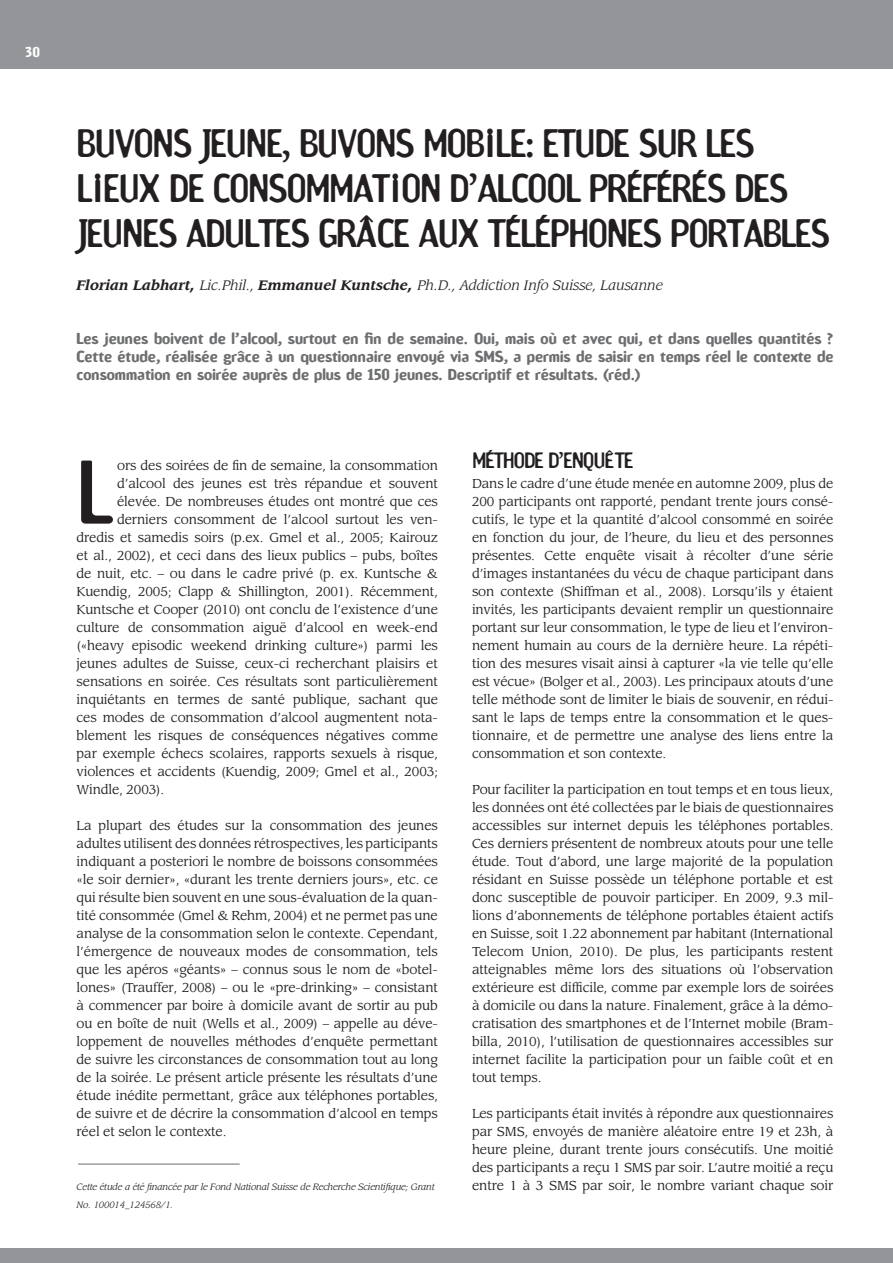
<style>
.page{position:relative;width:893px;height:1263px;background:#fff}
.page>*{position:absolute;margin:0;border:0;box-sizing:border-box;transform-origin:0 0}
.t1{font:85.05px "Amoebia Sans";color:#231f20}
.t2{font:37.5px/45px "Amoebia Sans";letter-spacing:-.05em;color:#231f20}
.t3{font:21px "Amoebia Sans";letter-spacing:-.055em;color:#231f20}
.t4{font:700 15px/18px "Amoebia";color:#6d6e70;text-align:justify}
.t5{font:italic 13.5px "Leawood";color:#231f20}
.t6{font:700 13.5px "Amoebia";color:#fff}
.t7{font:12.75px/18px "Leawood";letter-spacing:-.01em;color:#231f20;text-align:justify}
.t8{font:italic 9px "Leawood";letter-spacing:-.01em;color:#231f20}
.s1{font-weight:700}
</style>
<div class="page">
<div style="left:0;top:0;width:893px;height:68px;background:#939598"></div>
<div style="left:0;top:1249px;width:893px;height:14px;background:#939598"></div>
<hr style="left:78px;top:1164px;width:162px;height:1px;background:#6d6e70">
<p class="t6" style="left:26px;top:46px;width:16px">30</p>
<h2 class="t2" style="left:77px;top:123px;width:755px">BUVONS JEUNE, BUVONS MOBILE: ETUDE SUR LES<br>LIEUX DE CONSOMMATION D’ALCOOL PRÉFÉRÉS DES<br>JEUNES ADULTES GRÂCE AUX TÉLÉPHONES PORTABLES</h2>
<p class="t5" style="left:77px;top:279px;width:588px"><span class="s1">Florian Labhart,</span> Lic.Phil., <span class="s1">Emmanuel Kuntsche,</span> Ph.D., Addiction Info Suisse, Lausanne</p>
<p class="t4" style="left:77px;top:330px;width:758px">Les jeunes boivent de l’alcool, surtout en fin de semaine. Oui, mais où et avec qui, et dans quelles quantités ?<br>Cette étude, réalisée grâce à un questionnaire envoyé via SMS, a permis de saisir en temps réel le contexte de consommation en soirée auprès de plus de 150 jeunes. Descriptif et résultats. (réd.)</p>
<h1 class="t1" style="left:77px;top:452px;width:38px">L</h1>
<p class="t7" style="left:117px;top:457px;width:322px">ors des soirées de fin de semaine, la consommation</p>
<p class="t7" style="left:117px;top:475px;width:322px">d’alcool des jeunes est très répandue et souvent</p>
<p class="t7" style="left:117px;top:493px;width:322px">élevée. De nombreuses études ont montré que ces</p>
<p class="t7" style="left:117px;top:511px;width:322px">derniers consomment de l’alcool surtout les ven-</p>
<p class="t7" style="left:77px;top:529px;width:363px">dredis et samedis soirs (p.ex. Gmel et al., 2005; Kairouz</p>
<p class="t7" style="left:77px;top:547px;width:363px">et al., 2002), et ceci dans des lieux publics – pubs, boîtes</p>
<p class="t7" style="left:77px;top:565px;width:363px">de nuit, etc. – ou dans le cadre privé (p. ex. Kuntsche &amp;</p>
<p class="t7" style="left:77px;top:583px;width:363px">Kuendig, 2005; Clapp &amp; Shillington, 2001). Récemment,</p>
<p class="t7" style="left:77px;top:601px;width:363px">Kuntsche et Cooper (2010) ont conclu de l’existence d’une</p>
<p class="t7" style="left:77px;top:619px;width:363px">culture de consommation aiguë d’alcool en week-end</p>
<p class="t7" style="left:77px;top:637px;width:363px">(«heavy episodic weekend drinking culture») parmi les</p>
<p class="t7" style="left:77px;top:655px;width:363px">jeunes adultes de Suisse, ceux-ci recherchant plaisirs et</p>
<p class="t7" style="left:77px;top:673px;width:363px">sensations en soirée. Ces résultats sont particulièrement</p>
<p class="t7" style="left:77px;top:691px;width:363px">inquiétants en termes de santé publique, sachant que</p>
<p class="t7" style="left:77px;top:709px;width:363px">ces modes de consommation d’alcool augmentent nota-</p>
<p class="t7" style="left:77px;top:727px;width:363px">blement les risques de conséquences négatives comme</p>
<p class="t7" style="left:77px;top:745px;width:363px">par exemple échecs scolaires, rapports sexuels à risque,</p>
<p class="t7" style="left:77px;top:763px;width:363px">violences et accidents (Kuendig, 2009; Gmel et al., 2003;</p>
<p class="t7" style="left:77px;top:781px;width:89px">Windle, 2003).</p>
<p class="t7" style="left:77px;top:817px;width:363px">La plupart des études sur la consommation des jeunes adultes utilisent des données rétrospectives, les participants indiquant a posteriori le nombre de boissons consommées «le soir dernier», «durant les trente derniers jours», etc. ce qui résulte bien souvent en une sous-évaluation de la quan&shy;tité consommée (Gmel &amp; Rehm, 2004) et ne permet pas une analyse de la consommation selon le contexte. Cependant, l’émergence de nouveaux modes de consommation, tels que les apéros «géants» – connus sous le nom de «botel&shy;lones» (Trauffer, 2008) – ou le «pre-drinking» – consistant à commencer par boire à domicile avant de sortir au pub ou en boîte de nuit (Wells et al., 2009) – appelle au déve&shy;loppement de nouvelles méthodes d’enquête permettant de suivre les circonstances de consommation tout au long de la soirée. Le présent article présente les résultats d’une étude inédite permettant, grâce aux téléphones portables, de suivre et de décrire la consommation d’alcool en temps réel et selon le contexte.</p>
<h3 class="t3" style="left:472px;top:450px;width:163px">MÉTHODE D’ENQUÊTE</h3>
<p class="t7" style="left:472px;top:475px;width:363px">Dans le cadre d’une étude menée en automne 2009, plus de 200 participants ont rapporté, pendant trente jours consé&shy;cutifs, le type et la quantité d’alcool consommé en soirée en fonction du jour, de l’heure, du lieu et des personnes présentes. Cette enquête visait à récolter d’une série d’images instantanées du vécu de chaque participant dans son contexte (Shiffman et al., 2008). Lorsqu’ils y étaient invités, les participants devaient remplir un questionnaire portant sur leur consommation, le type de lieu et l’environ&shy;nement humain au cours de la dernière heure. La répéti&shy;tion des mesures visait ainsi à capturer «la vie telle qu’elle est vécue» (Bolger et al., 2003). Les principaux atouts d’une telle méthode sont de limiter le biais de souvenir, en rédui&shy;sant le laps de temps entre la consommation et le ques&shy;tionnaire, et de permettre une analyse des liens entre la consommation et son contexte.</p>
<p class="t7" style="left:472px;top:781px;width:363px">Pour faciliter la participation en tout temps et en tous lieux, les données ont été collectées par le biais de questionnaires accessibles sur internet depuis les téléphones portables.<br>Ces derniers présentent de nombreux atouts pour une telle étude. Tout d’abord, une large majorité de la population résidant en Suisse possède un téléphone portable et est donc susceptible de pouvoir participer. En 2009, 9.3 mil&shy;lions d’abonnements de téléphone portables étaient actifs en Suisse, soit 1.22 abonnement par habitant (International Telecom Union, 2010). De plus, les participants restent atteignables même lors des situations où l’observation extérieure est difficile, comme par exemple lors de soirées à domicile ou dans la nature. Finalement, grâce à la démo&shy;cratisation des smartphones et de l’Internet mobile (Bram&shy;billa, 2010), l’utilisation de questionnaires accessibles sur internet facilite la participation pour un faible coût et en tout temps.</p>
<p class="t7" style="left:472px;top:1105px;width:363px">Les participants était invités à répondre aux questionnaires par SMS, envoyés de manière aléatoire entre 19 et 23h, à heure pleine, durant trente jours consécutifs. Une moitié des participants a reçu 1 SMS par soir. L’autre moitié a reçu</p>
<p class="t8" style="left:77px;top:1182px;width:360px">Cette étude a été financée par le Fond National Suisse de Recherche Scientifique; Grant</p>
<p class="t7" style="left:472px;top:1177px;width:363px">entre 1 à 3 SMS par soir, le nombre variant chaque soir</p>
<p class="t8" style="left:77px;top:1200px;width:98px">No. 100014_124568/1.</p>
</div>
